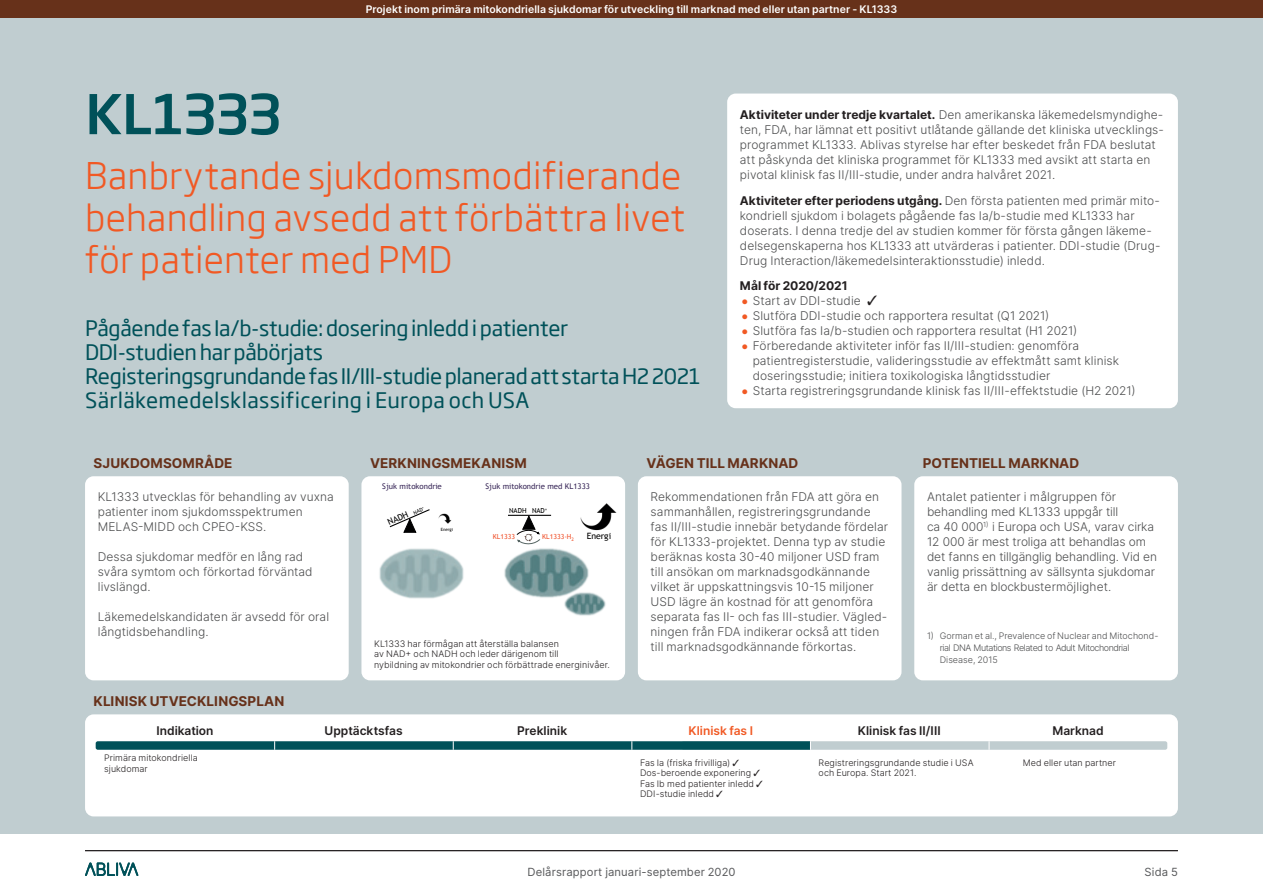
<style>
.page{position:relative;width:1263px;height:893px;background:#fff}
.page>*{position:absolute;margin:0;border:0;box-sizing:border-box;transform-origin:0 0}
.t1{font:500 54px "Soho Gothic Std";letter-spacing:-.02em;color:#005159}
.t2{font:300 36px/42px "Soho Gothic Std";letter-spacing:.01em;color:#f15924;text-align:justify}
.t3{font:21px/24px "Soho Gothic Std";letter-spacing:-.01em;color:#005159}
.t4{font:700 13.5px "Inter";letter-spacing:.005em;color:#67311a}
.t5{font:300 12px/15px "Inter";letter-spacing:.005em;color:#4b4c4d}
.t6{font:600 12px "Inter";color:#231f20}
.t7{font:700 12px "Inter";letter-spacing:-.005em;color:#231f20}
.t8{font:600 12px "Inter";color:#f15924}
.t9{font:11.25px "Inter";letter-spacing:.01em;color:#57585a}
.t10{font:600 10.5px "Inter";letter-spacing:.005em;color:#fff}
.t11{font:300 9px/10.5px "Inter";letter-spacing:.01em;color:#231f20}
.t12{font:300 9px/12px "Inter";letter-spacing:-.015em;color:#4b4c4d}
.t13{font:8.7px "Trebuchet MS";color:#000001}
.t14{font:7.8px "Trebuchet MS";color:#3b2a5a}
.t15{font:6.9px "Trebuchet MS";color:#f0542e}
.t16{font:6.9px "Trebuchet MS";letter-spacing:.005em;color:#000001}
.t17{font:4.35px "Trebuchet MS";color:#000001}
.s1{font-weight:700;color:#231f20}
.s2{font-size:18px;color:#f15924}
.s3{color:#231f20}
.s4{font-size:5.25px}
</style>
<div class="page">
<hr style="left:85px;top:850px;width:1093px;height:1px;background:#231f20">
<svg style="left:85px;top:862px;width:53px;height:14px"></svg>
<div style="left:0;top:17px;width:1263px;height:816px;background:#c0cdd0"></div>
<div style="left:0;top:0;width:1263px;height:17px;background:#67311a"></div>
<div style="left:85px;top:714px;width:1093px;height:102px;background:#fff;border-radius:9px"></div>
<svg style="left:96px;top:741px;width:1071px;height:9px;background:#4a8187"></svg>
<div style="left:85px;top:476px;width:264px;height:204px;background:#fff;border-radius:9px"></div>
<div style="left:361px;top:476px;width:264px;height:204px;background:#fff;border-radius:9px"></div>
<div style="left:638px;top:476px;width:263px;height:204px;background:#fff;border-radius:9px"></div>
<div style="left:914px;top:476px;width:264px;height:204px;background:#fff;border-radius:9px"></div>
<div style="left:727px;top:94px;width:451px;height:314px;background:#fff;border-radius:9px"></div>
<img style="left:379px;top:548px;width:85px;height:51px">
<svg style="left:389px;top:509px;width:41px;height:24px"></svg>
<svg style="left:439px;top:513px;width:13px;height:11px"></svg>
<img style="left:504px;top:548px;width:85px;height:50px">
<hr style="left:508px;top:515px;width:43px;height:1px;background:#000001">
<svg style="left:517px;top:515px;width:23px;height:29px"></svg>
<img style="left:563px;top:592px;width:43px;height:24px">
<img style="left:580px;top:503px;width:37px;height:28px">
<p class="t10" style="left:366px;top:1px;width:533px">Projekt inom primära mitokondriella sjukdomar för utveckling till marknad med eller utan partner - KL1333</p>
<h1 class="t1" style="left:85px;top:79px;width:198px">KL1333</h1>
<h2 class="t2" style="left:85px;top:155px;width:601px">Banbrytande sjukdomsmodifierande behandling avsedd att förbättra livet för patienter med PMD</h2>
<h3 class="t3" style="left:85px;top:317px;width:617px">Pågående fas Ia/b-studie: dosering inledd i patienter<br>DDI-studien har påbörjats<br>Registeringsgrundande fas II/III-studie planerad att starta H2 2021<br>Särläkemedelsklassificering i Europa och USA</h3>
<p class="t5" style="left:740px;top:107px;width:425px"><span class="s1">Aktiviteter under tredje kvartalet.</span> Den amerikanska läkemedelsmyndighe&shy;ten, FDA, har lämnat ett positivt utlåtande gällande det kliniska utvecklings&shy;programmet KL1333. Ablivas styrelse har efter beskedet från FDA beslutat att påskynda det kliniska programmet för KL1333 med avsikt att starta en pivotal klinisk fas II/III-studie, under andra halvåret 2021.</p>
<p class="t5" style="left:740px;top:193px;width:422px"><span class="s1">Aktiviteter efter periodens utgång.</span> Den första patienten med primär mito&shy;kondriell sjukdom i bolagets pågående fas Ia/b-studie med KL1333 har doserats. I denna tredje del av studien kommer för första gången läkeme&shy;delsegenskaperna hos KL1333 att utvärderas i patienter. DDI-studie (Drug-Drug Interaction/läkemedelsinteraktionsstudie) inledd.</p>
<p class="t7" style="left:740px;top:277px;width:109px">Mål för 2020/2021</p>
<p class="t5" style="left:740px;top:293px;width:139px"><span class="s2">•</span> Start av DDI-studie <span class="s3">✓</span></p>
<p class="t5" style="left:740px;top:308px;width:311px"><span class="s2">•</span> Slutföra DDI-studie och rapportera resultat (Q1 2021)</p>
<p class="t5" style="left:740px;top:323px;width:339px"><span class="s2">•</span> Slutföra fas Ia/b-studien och rapportera resultat (H1 2021)</p>
<p class="t5" style="left:753px;top:338px;width:368px;text-indent:-13px"><span class="s2">•</span> Förberedande aktiviteter inför fas II/III-studien: genomföra patientregisterstudie, valideringsstudie av effektmått samt klinisk doseringsstudie; initiera toxikologiska långtidsstudier</p>
<p class="t5" style="left:740px;top:383px;width:397px"><span class="s2">•</span> Starta registreringsgrundande klinisk fas II/III-effektstudie (H2 2021)</p>
<p class="t4" style="left:94px;top:453px;width:140px">SJUKDOMSOMRÅDE</p>
<p class="t4" style="left:370px;top:453px;width:158px">VERKNINGSMEKANISM</p>
<p class="t4" style="left:646px;top:453px;width:153px">VÄGEN TILL MARKNAD</p>
<p class="t4" style="left:923px;top:453px;width:158px">POTENTIELL MARKNAD</p>
<p class="t5" style="left:98px;top:489px;width:237px">KL1333 utvecklas för behandling av vuxna patienter inom sjukdomsspektrumen<br>MELAS-MIDD och CPEO-KSS.</p>
<p class="t5" style="left:98px;top:549px;width:216px">Dessa sjukdomar medför en lång rad svåra symtom och förkortad förväntad livslängd.</p>
<p class="t5" style="left:98px;top:609px;width:233px">Läkemedelskandidaten är avsedd för oral långtidsbehandling.</p>
<p class="t4" style="left:94px;top:691px;width:192px">KLINISK UTVECKLINGSPLAN</p>
<p class="t14" style="left:382px;top:482px;width:61px">Sjuk mitokondrie</p>
<p class="t13" style="left:386px;top:517px;width:40px;rotate:-23deg">NADH <span class="s4">NAD</span><sup>+</sup></p>
<p class="t17" style="left:441px;top:527px;width:14px">Energi</p>
<p class="t14" style="left:485px;top:482px;width:106px">Sjuk mitokondrie med KL1333</p>
<p class="t16" style="left:509px;top:507px;width:40px">NADH NAD<sup>+</sup></p>
<p class="t15" style="left:493px;top:532px;width:24px">KL1333</p>
<p class="t15" style="left:542px;top:533px;width:33px">KL1333-H<sub>2</sub></p>
<p class="t13" style="left:587px;top:531px;width:26px">Energi</p>
<p class="t11" style="left:374px;top:638px;width:237px">KL1333 har förmågan att återställa balansen<br>av NAD+ och NADH och leder därigenom till<br>nybildning av mitokondrier och förbättrade energinivåer.</p>
<p class="t5" style="left:651px;top:489px;width:239px">Rekommendationen från FDA att göra en sammanhållen, registreringsgrundande fas II/III-studie innebär betydande fördelar för KL1333-projektet. Denna typ av studie beräknas kosta 30-40 miljoner USD fram till ansökan om marknadsgodkännande vilket är uppskattningsvis 10-15 miljoner USD lägre än kostnad för att genomföra separata fas II- och fas III-studier. Vägled&shy;ningen från FDA indikerar också att tiden till marknadsgodkännande förkortas.</p>
<p class="t5" style="left:927px;top:489px;width:232px">Antalet patienter i målgruppen för behandling med KL1333 uppgår till<br>ca 40 000<sup>1)</sup> i Europa och USA, varav cirka 12 000 är mest troliga att behandlas om det fanns en tillgänglig behandling. Vid en vanlig prissättning av sällsynta sjukdomar är detta en blockbustermöjlighet.</p>
<p class="t12" style="left:940px;top:629px;width:220px;text-indent:-13px">1) Gorman et al., Prevalence of Nuclear and Mitochond&shy;rial DNA Mutations Related to Adult Mitochondrial<br>Disease, 2015</p>
<p class="t6" style="left:156px;top:721px;width:59px">Indikation</p>
<p class="t6" style="left:325px;top:721px;width:80px">Upptäcktsfas</p>
<p class="t6" style="left:517px;top:721px;width:52px">Preklinik</p>
<p class="t8" style="left:688px;top:721px;width:66px">Klinisk fas I</p>
<p class="t6" style="left:858px;top:721px;width:84px">Klinisk fas II/III</p>
<p class="t6" style="left:1052px;top:721px;width:53px">Marknad</p>
<p class="t11" style="left:104px;top:753px;width:95px">Primära mitokondriella sjukdomar</p>
<p class="t11" style="left:640px;top:757px;width:125px">Fas Ia (friska frivilliga) ✓<br>Dos-beroende exponering ✓<br>Fas Ib med patienter inledd ✓<br>DDI-studie inledd ✓</p>
<p class="t11" style="left:819px;top:757px;width:156px">Registreringsgrundande studie i USA och Europa. Start 2021.</p>
<p class="t11" style="left:1023px;top:757px;width:95px">Med eller utan partner</p>
<p class="t9" style="left:527px;top:864px;width:209px">Delårsrapport januari-september 2020</p>
<p class="t9" style="left:1144px;top:864px;width:35px">Sida 5</p>
</div>
